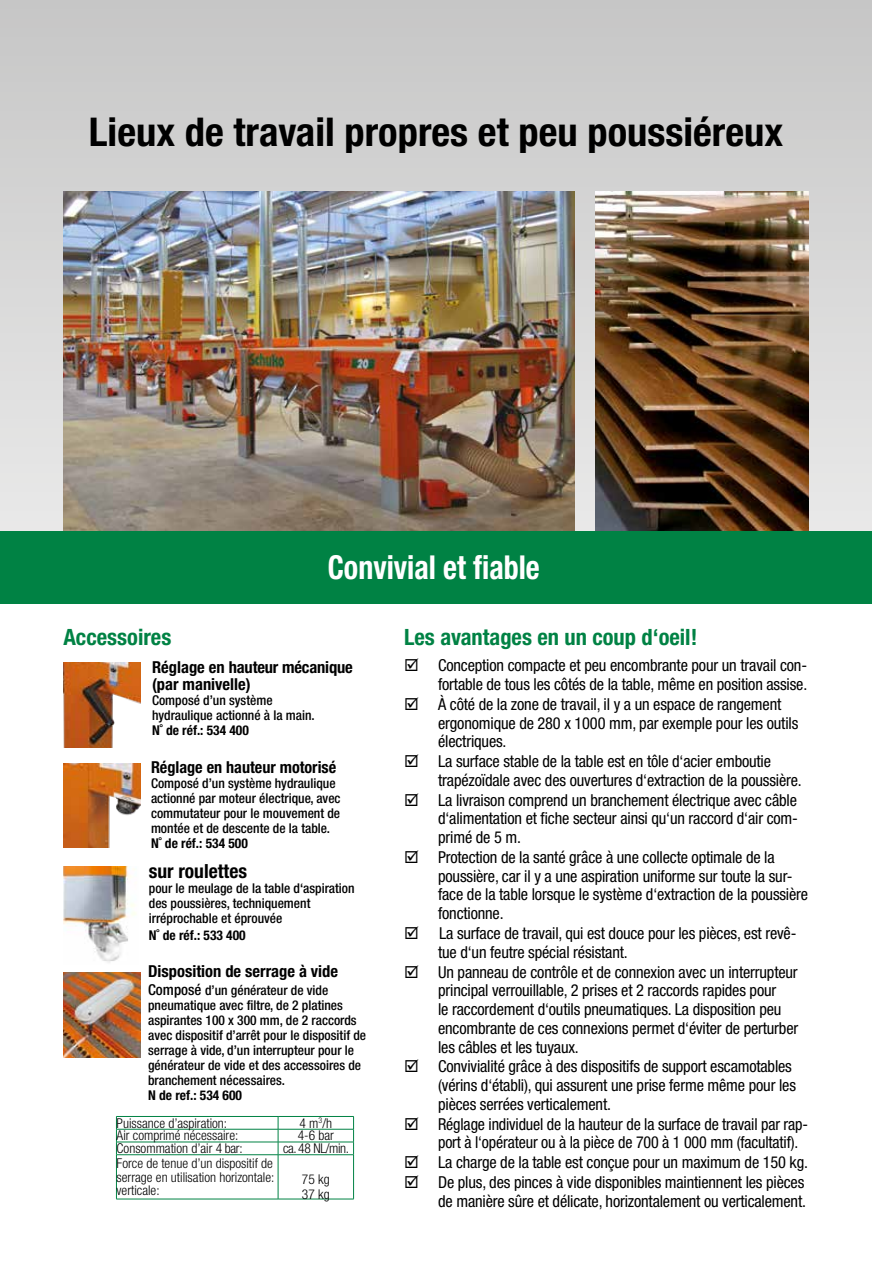
<style>
.page{position:relative;width:872px;height:1263px;background:#fff}
.page>*{position:absolute;margin:0;border:0;box-sizing:border-box;transform-origin:0 0}
.t1{font:700 condensed 39.75px "Helvetica Neue LT Pro";color:#000}
.t2{font:700 condensed 33px "Helvetica Neue LT Pro";color:#fff;scale:.91 1}
.t3{font:700 condensed 22.5px "Helvetica Neue LT Pro";color:#008244}
.t4{font:700 condensed 19.5px "Helvetica Neue LT Pro";color:#000}
.t5{font:condensed 16.5px/18.8px "Helvetica Neue LT Pro";letter-spacing:-.01em;color:#000}
.t6{font:700 condensed 16.5px/16.5px "Helvetica Neue LT Pro";color:#000}
.t7{font:500 condensed 13.5px/15px "Helvetica Neue LT Pro";color:#000}
.t8{font:300 condensed 13.5px/13.5px "Helvetica Neue LT Pro";color:#000;text-align:justify}
.t9{font:700 condensed 13.5px "Helvetica Neue LT Pro";color:#000}
.s1{font-size:15px}
</style>
<div class="page">
<svg style="left:0;top:0;width:872px;height:531px;background:#d0cfcf"></svg>
<img style="left:595px;top:191px;width:213px;height:340px">
<img style="left:64px;top:662px;width:76px;height:85px">
<img style="left:64px;top:763px;width:76px;height:84px">
<img style="left:64px;top:972px;width:76px;height:85px">
<img style="left:64px;top:191px;width:510px;height:340px">
<div style="left:0;top:531px;width:872px;height:73px;background:#008244"></div>
<img style="left:0;top:133px;width:1px;height:411px">
<img style="left:64px;top:866px;width:72px;height:97px">
<hr style="left:116px;top:1116px;width:162px;height:1px;background:#008244">
<hr style="left:278px;top:1116px;width:76px;height:1px;background:#008244">
<hr style="left:116px;top:1129px;width:162px;height:1px;background:#008244">
<hr style="left:278px;top:1129px;width:76px;height:1px;background:#008244">
<hr style="left:116px;top:1142px;width:162px;height:1px;background:#008244">
<svg style="left:116px;top:1117px;width:1px;height:37px"></svg>
<hr style="left:278px;top:1142px;width:76px;height:1px;background:#008244">
<svg style="left:278px;top:1117px;width:1px;height:37px"></svg>
<svg style="left:353px;top:1117px;width:1px;height:37px"></svg>
<hr style="left:116px;top:1154px;width:162px;height:1px;background:#008244">
<hr style="left:116px;top:1155px;width:1px;height:44px;background:#008244">
<hr style="left:278px;top:1154px;width:76px;height:1px;background:#008244">
<hr style="left:278px;top:1155px;width:1px;height:44px;background:#008244">
<hr style="left:353px;top:1155px;width:1px;height:44px;background:#008244">
<hr style="left:116px;top:1199px;width:162px;height:1px;background:#008244">
<hr style="left:278px;top:1199px;width:76px;height:1px;background:#008244">
<h1 class="t1" style="left:89px;top:108px;width:695px">Lieux de travail propres et peu poussiéreux</h1>
<h2 class="t2" style="left:328px;top:547px;width:234px">Convivial et fiable</h2>
<h3 class="t3" style="left:63px;top:624px;width:109px">Accessoires</h3>
<h3 class="t3" style="left:404px;top:624px;width:295px">Les avantages en un coup d‘oeil!</h3>
<p class="t5" style="left:404px;top:656px;width:405px;text-align:right">☑ Conception compacte et peu encombrante pour un travail con&shy;fortable de tous les côtés de la table, même en position assise.</p>
<p class="t5" style="left:438px;top:694px;width:362px;text-indent:-34px">☑ À côté de la zone de travail, il y a un espace de rangement ergonomique de 280 x 1000 mm, par exemple pour les outils électriques.</p>
<p class="t5" style="left:438px;top:752px;width:365px;text-indent:-34px">☑ La surface stable de la table est en tôle d‘acier emboutie trapézoïdale avec des ouvertures d‘extraction de la poussière.</p>
<p class="t5" style="left:438px;top:790px;width:361px;text-align:justify;text-indent:-34px">☑ La livraison comprend un branchement électrique avec câble d‘alimentation et fiche secteur ainsi qu‘un raccord d‘air com&shy;primé de 5 m.</p>
<p class="t5" style="left:438px;top:847px;width:371px;text-indent:-34px">☑ Protection de la santé grâce à une collecte optimale de la poussière, car il y a une aspiration uniforme sur toute la sur&shy;face de la table lorsque le système d‘extraction de la poussière fonctionne.</p>
<p class="t5" style="left:438px;top:924px;width:360px;text-indent:-34px">☑ La surface de travail, qui est douce pour les pièces, est revê&shy;tue d‘un feutre spécial résistant.</p>
<p class="t5" style="left:438px;top:962px;width:362px;text-indent:-34px">☑ Un panneau de contrôle et de connexion avec un interrupteur principal verrouillable, 2 prises et 2 raccords rapides pour<br>le raccordement d‘outils pneumatiques. La disposition peu encombrante de ces connexions permet d‘éviter de perturber les câbles et les tuyaux.</p>
<p class="t5" style="left:438px;top:1057px;width:359px;text-indent:-34px">☑ Convivialité grâce à des dispositifs de support escamotables (vérins d‘établi), qui assurent une prise ferme même pour les pièces serrées verticalement.</p>
<p class="t5" style="left:438px;top:1114px;width:371px;text-indent:-34px">☑ Réglage individuel de la hauteur de la surface de travail par rap&shy;port à l‘opérateur ou à la pièce de 700 à 1 000 mm (facultatif).</p>
<p class="t5" style="left:404px;top:1153px;width:405px">☑ La charge de la table est conçue pour un maximum de 150 kg.</p>
<p class="t5" style="left:404px;top:1173px;width:403px;text-align:right">☑ De plus, des pinces à vide disponibles maintiennent les pièces de manière sûre et délicate, horizontalement ou verticalement.</p>
<p class="t6" style="left:152px;top:659px;width:202px">Réglage en hauteur mécanique (par manivelle)</p>
<p class="t7" style="left:152px;top:692px;width:164px">Composé d’un système hydraulique actionné à la main.</p>
<p class="t9" style="left:152px;top:722px;width:98px">N˚ de réf.: 534 400</p>
<p class="t6" style="left:151px;top:759px;width:187px">Réglage en hauteur motorisé</p>
<p class="t7" style="left:151px;top:775px;width:191px">Composé d’un système hydraulique actionné par moteur électrique, avec commutateur pour le mouvement de montée et de descente de la table.</p>
<p class="t9" style="left:151px;top:835px;width:98px">N˚ de réf.: 534 500</p>
<p class="t4" style="left:149px;top:860px;width:100px">sur roulettes</p>
<p class="t7" style="left:149px;top:881px;width:207px">pour le meulage de la table d‘aspiration des poussières, techniquement irréprochable et éprouvée</p>
<p class="t9" style="left:149px;top:927px;width:98px">N˚ de réf.: 533 400</p>
<p class="t6" style="left:148px;top:963px;width:191px">Disposition de serrage à vide</p>
<p class="t7" style="left:148px;top:982px;width:219px"><span class="s1">Composé</span> d’un générateur de vide pneumatique avec filtre, de 2 platines aspirantes 100 x 300 mm, de 2 raccords avec dispositif d’arrêt pour le dispositif de serrage à vide, d’un interrupteur pour le générateur de vide et des accessoires de branchement nécessaires.</p>
<p class="t9" style="left:148px;top:1087px;width:95px">N de ref.: 534 600</p>
<p class="t8" style="left:117px;top:1116px;width:112px">Puissance d’aspiration:</p>
<p class="t8" style="left:299px;top:1116px;width:34px">4 m<sup>3</sup>/h</p>
<p class="t8" style="left:117px;top:1129px;width:123px">Air comprimé nécessaire:</p>
<p class="t8" style="left:298px;top:1129px;width:38px">4-6 bar</p>
<p class="t8" style="left:117px;top:1141px;width:127px">Consommation d’air 4 bar:</p>
<p class="t8" style="left:283px;top:1141px;width:68px">ca. 48 NL/min.</p>
<p class="t8" style="left:117px;top:1156px;width:159px">Force de tenue d’un dispositif de serrage en utilisation horizontale: verticale:</p>
<p class="t8" style="left:302px;top:1171px;width:29px;line-height:15px">75 kg<br>37 kg</p>
</div>
